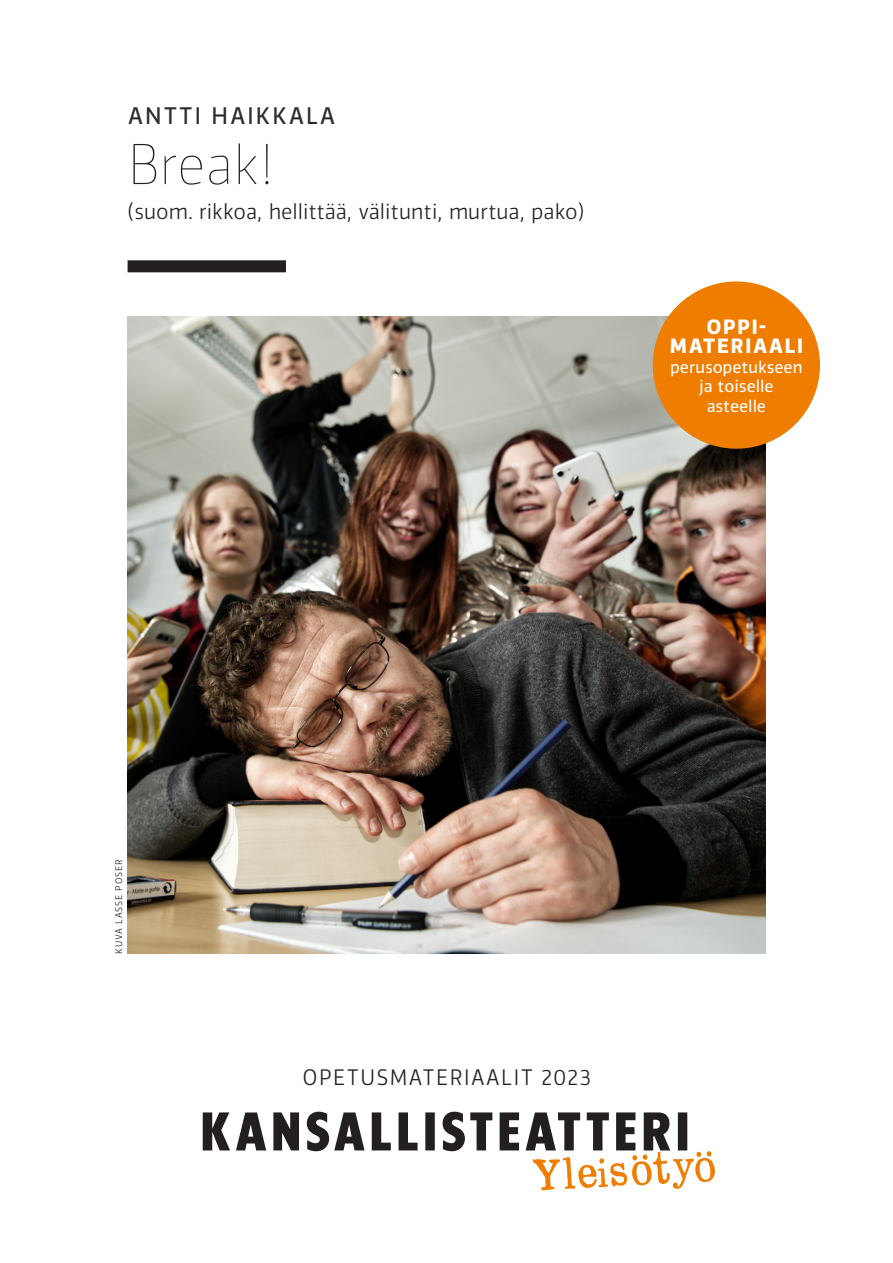
<style>
.page{position:relative;width:893px;height:1263px;background:#fff}
.page>*{position:absolute;margin:0;border:0;box-sizing:border-box;transform-origin:0 0}
.Otsikko_1{font:100 54px "Vinkel";letter-spacing:-.005em;color:#231f20}
.t1{font:22.5px "Vinkel";letter-spacing:.095em;color:#231f20}
.Otsikko_3{font:300 21px "Vinkel";color:#231f20}
.Otsikko_3-2{font:300 21px "Vinkel";letter-spacing:.07em;color:#231f20}
.Leipäteksti{font:700 19.5px/19.5px "Vinkel";letter-spacing:.095em;color:#fff;text-align:center}
.Leipäteksti-2{font:16.5px/19.5px "Vinkel";color:#fff;text-align:center}
.Leipäteksti-3{font:300 9px "Vinkel";letter-spacing:.095em;color:#231f20}
</style>
<div class="page">
<img style="left:128px;top:316px;width:637px;height:638px">
<div style="left:128px;top:260px;width:158px;height:12px;background:#231f20"></div>
<svg style="left:203px;top:1112px;width:512px;height:78px"></svg>
<div style="left:653px;top:281px;width:167px;height:168px;background:#ef7d00;border-radius:50%"></div>
<p class="t1" style="left:128px;top:100px;width:209px">ANTTI HAIKKALA</p>
<p class="Otsikko_1" style="left:128px;top:128px;width:148px">Break!</p>
<p class="Otsikko_3" style="left:128px;top:198px;width:459px">(suom. rikkoa, hellittää, välitunti, murtua, pako)</p>
<p class="Leipäteksti" style="left:670px;top:317px;width:135px">OPPI-<br>MATERIAALI</p>
<p class="Leipäteksti-2" style="left:670px;top:357px;width:134px">perusopetukseen ja toiselle asteelle</p>
<p class="Leipäteksti-3" style="left:113px;top:954px;width:96px;rotate:-90deg">KUVA LASSE POSER</p>
<p class="Otsikko_3-2" style="left:302px;top:1063px;width:290px">OPETUSMATERIAALIT 2023</p>
</div>
